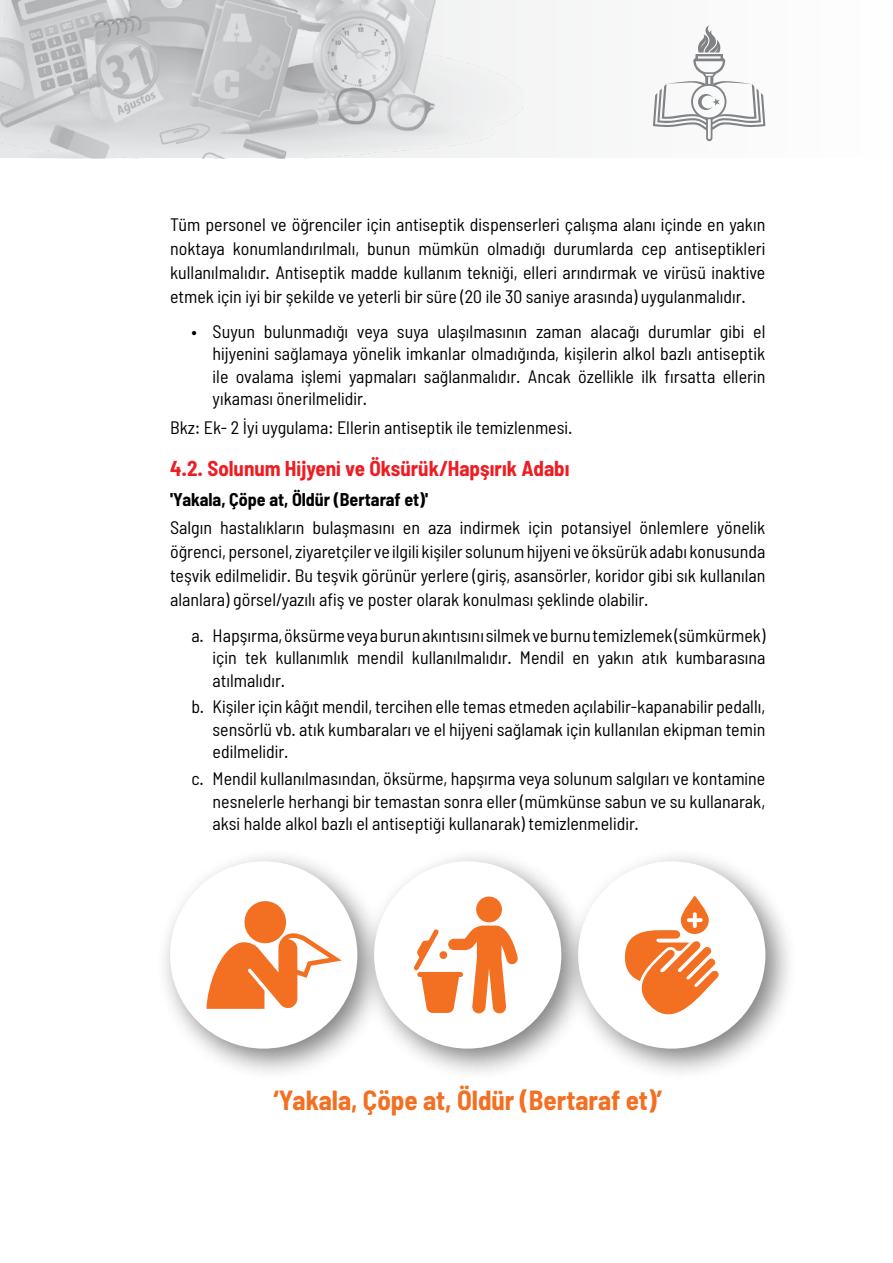
<style>
.page{position:relative;width:893px;height:1263px;background:#fff}
.page>*{position:absolute;margin:0;border:0;box-sizing:border-box;transform-origin:0 0}
.t1{font:700 semi-condensed 27px "Barlow";color:#f36f21}
.t2{font:700 semi-condensed 21px "Barlow";color:#ed1d24}
.t3{font:semi-condensed 18px/22.5px "Barlow";color:#000;text-align:justify}
.t4{font:700 semi-condensed 18px "Barlow";color:#000}
</style>
<div class="page">
<div style="left:0;top:0;width:893px;height:158px;background:#f9f9fa"></div>
<hr style="left:892px;top:1172px;width:1px;height:34px;background:#ed1d24">
<img style="left:0;top:0;width:524px;height:158px">
<svg style="left:653px;top:26px;width:112px;height:115px"></svg>
<div style="left:156px;top:847px;width:642px;height:234px;background:#000;opacity:.5"></div>
<div style="left:578px;top:861px;width:187px;height:187px;background:#fff;border-radius:50%"></div>
<svg style="left:625px;top:896px;width:94px;height:119px"></svg>
<div style="left:170px;top:861px;width:187px;height:187px;background:#fff;border-radius:50%"></div>
<svg style="left:206px;top:898px;width:136px;height:111px"></svg>
<div style="left:374px;top:861px;width:187px;height:187px;background:#fff;border-radius:50%"></div>
<svg style="left:413px;top:925px;width:105px;height:88px"></svg>
<div style="left:476px;top:896px;width:26px;height:26px;background:#f36f21;border-radius:50%"></div>
<p class="t3" style="left:170px;top:212px;width:597px;line-height:24px">Tüm personel ve öğrenciler için antiseptik dispenserleri çalışma alanı içinde en yakın noktaya konumlandırılmalı, bunun mümkün olmadığı durumlarda cep antiseptikleri kullanılmalıdır. Antiseptik madde kullanım tekniği, elleri arındırmak ve virüsü inaktive etmek için iyi bir şekilde ve yeterli bir süre (20 ile 30 saniye arasında) uygulanmalıdır.</p>
<p class="t3" style="left:213px;top:320px;width:554px;text-indent:-21px">• Suyun bulunmadığı veya suya ulaşılmasının zaman alacağı durumlar gibi el hijyenini sağlamaya yönelik imkanlar olmadığında, kişilerin alkol bazlı antiseptik ile ovalama işlemi yapmaları sağlanmalıdır. Ancak özellikle ilk fırsatta ellerin yıkaması önerilmelidir.</p>
<p class="t3" style="left:170px;top:415px;width:404px">Bkz: Ek- 2 İyi uygulama: Ellerin antiseptik ile temizlenmesi.</p>
<p class="t2" style="left:170px;top:455px;width:401px">4.2. Solunum Hijyeni ve Öksürük/Hapşırık Adabı</p>
<p class="t4" style="left:170px;top:488px;width:259px">'Yakala, Çöpe at, Öldür (Bertaraf et)'</p>
<p class="t3" style="left:170px;top:515px;width:597px;line-height:24px">Salgın hastalıkların bulaşmasını en aza indirmek için potansiyel önlemlere yönelik öğrenci, personel, ziyaretçiler ve ilgili kişiler solunum hijyeni ve öksürük adabı konusunda teşvik edilmelidir. Bu teşvik görünür yerlere (giriş, asansörler, koridor gibi sık kullanılan alanlara) görsel/yazılı afiş ve poster olarak konulması şeklinde olabilir.</p>
<p class="t3" style="left:213px;top:623px;width:554px;text-indent:-21px">a. Hapşırma, öksürme veya burun akıntısını silmek ve burnu temizlemek (sümkürmek) için tek kullanımlık mendil kullanılmalıdır. Mendil en yakın atık kumbarasına atılmalıdır.</p>
<p class="t3" style="left:213px;top:695px;width:554px;text-indent:-21px">b. Kişiler için kâğıt mendil, tercihen elle temas etmeden açılabilir-kapanabilir pedallı, sensörlü vb. atık kumbaraları ve el hijyeni sağlamak için kullanılan ekipman temin edilmelidir.</p>
<p class="t3" style="left:213px;top:767px;width:554px;text-indent:-21px">c. Mendil kullanılmasından, öksürme, hapşırma veya solunum salgıları ve kontamine nesnelerle herhangi bir temastan sonra eller (mümkünse sabun ve su kullanarak, aksi halde alkol bazlı el antiseptiği kullanarak) temizlenmelidir.</p>
<h1 class="t1" style="left:273px;top:1083px;width:390px">‘Yakala, Çöpe at, Öldür (Bertaraf et)’</h1>
</div>
